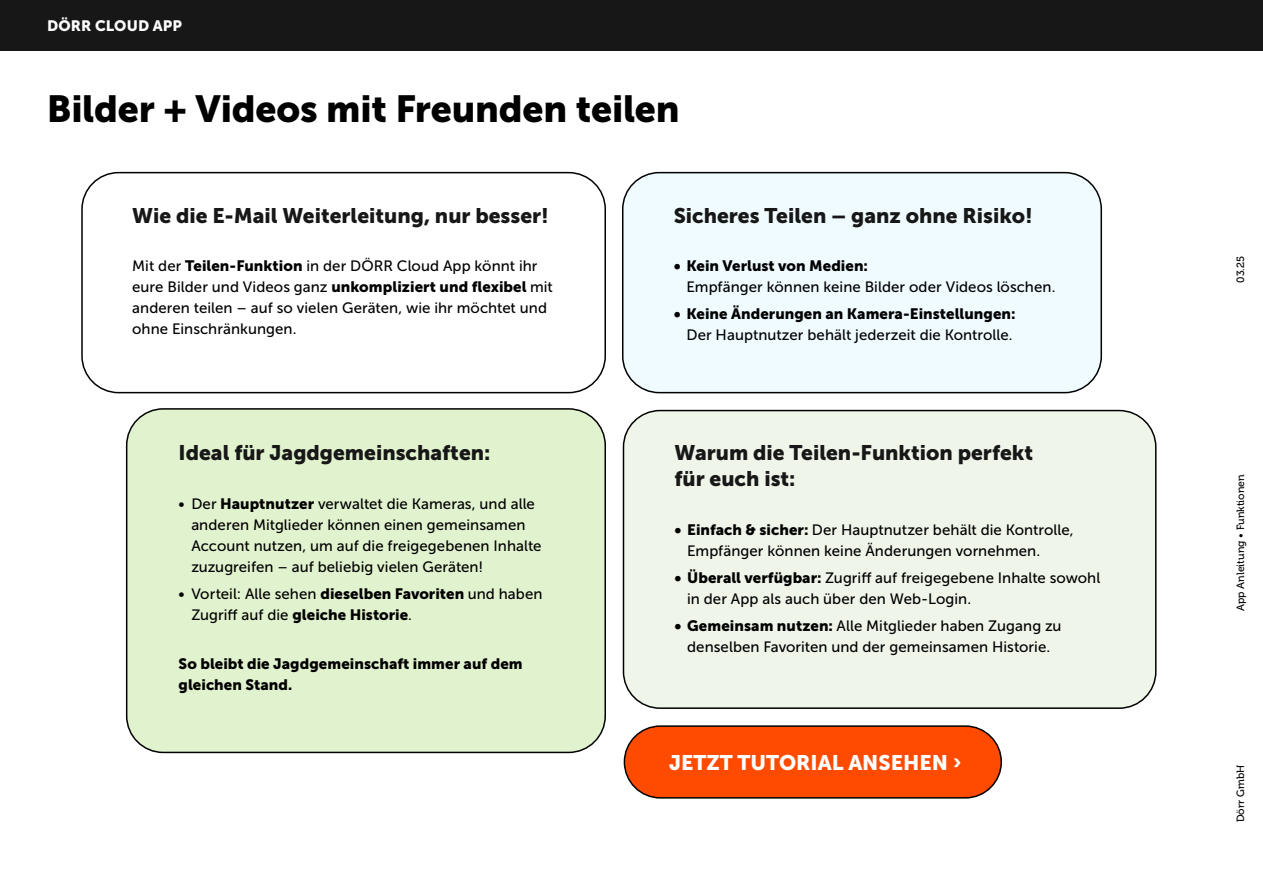
<style>
.page{position:relative;width:1263px;height:893px;background:#fff}
.page>*{position:absolute;margin:0;border:0;box-sizing:border-box;transform-origin:0 0}
.t1{font:37.5px "Museo Sans 900";letter-spacing:-.005em;color:#000}
.t2{font:21px/25.5px "Museo Sans 900";color:#171717}
.t3{font:21px "Museo Sans 900";color:#fff}
.t4{font:15px/21px "Museo Sans 500";letter-spacing:.005em;color:#000}
.t5{font:15px/21px "Museo Sans 900";letter-spacing:.005em;color:#000}
.t6{font:15px "Museo Sans 900";letter-spacing:.01em;color:#fff}
.t7{font:10.5px "Museo 500";color:#000}
.s1{font-family:"Museo Sans 900"}
.s2{font-family:"Museo Sans 500"}
</style>
<div class="page">
<div style="left:0;top:0;width:1263px;height:50px;background:#171717"></div>
<div style="left:623px;top:411px;width:533px;height:297px;background:#eff5e9;border-radius:37px"></div>
<div style="left:623px;top:410px;width:533px;height:299px;border:2px solid #000;border-radius:37px"></div>
<div style="left:623px;top:173px;width:478px;height:220px;background:#f0fbff;border-radius:37px"></div>
<div style="left:622px;top:172px;width:480px;height:221px;border:2px solid #000;border-radius:37px"></div>
<div style="left:81px;top:172px;width:525px;height:221px;border:2px solid #000;border-radius:37px"></div>
<div style="left:624px;top:726px;width:377px;height:72px;background:#ff4b00;border-radius:36px"></div>
<div style="left:624px;top:725px;width:378px;height:74px;border:2px solid #000;border-radius:36px"></div>
<div style="left:127px;top:409px;width:478px;height:343px;background:#e1f2ce;border-radius:37px"></div>
<div style="left:126px;top:408px;width:480px;height:345px;border:2px solid #000;border-radius:37px"></div>
<p class="t6" style="left:47px;top:17px;width:136px">DÖRR CLOUD APP</p>
<h1 class="t1" style="left:47px;top:88px;width:634px">Bilder + Videos mit Freunden teilen</h1>
<h2 class="t2" style="left:132px;top:202px;width:418px">Wie die E-Mail Weiterleitung, nur besser!</h2>
<h2 class="t2" style="left:674px;top:202px;width:361px">Sicheres Teilen – ganz ohne Risiko!</h2>
<p class="t4" style="left:132px;top:256px;width:422px">Mit der <span class="s1">Teilen-Funktion</span> in der DÖRR Cloud App könnt ihr eure Bilder und Videos ganz <span class="s1">unkompliziert und flexibel</span> mit anderen teilen – auf so vielen Geräten, wie ihr möchtet und ohne Einschränkungen.</p>
<h2 class="t2" style="left:179px;top:440px;width:313px">Ideal für Jagdgemeinschaften:</h2>
<p class="t4" style="left:191px;top:494px;width:352px;text-indent:-13px">• Der <span class="s1">Hauptnutzer</span> verwaltet die Kameras, und alle anderen Mitglieder können einen gemeinsamen Account nutzen, um auf die freigegebenen Inhalte zuzugreifen – auf beliebig vielen Geräten!</p>
<p class="t4" style="left:179px;top:584px;width:365px">• Vorteil: Alle sehen <span class="s1">dieselben Favoriten</span> und haben</p>
<p class="t5" style="left:191px;top:604px;width:222px"><span class="s2">Zugriff auf die</span> gleiche Historie<span class="s2">.</span></p>
<p class="t5" style="left:179px;top:653px;width:346px">So bleibt die Jagdgemeinschaft immer auf dem gleichen Stand.</p>
<p class="t5" style="left:674px;top:256px;width:196px">• Kein Verlust von Medien:</p>
<p class="t4" style="left:686px;top:277px;width:371px">Empfänger können keine Bilder oder Videos löschen.</p>
<p class="t5" style="left:674px;top:304px;width:343px">• Keine Änderungen an Kamera-Einstellungen:</p>
<p class="t4" style="left:686px;top:325px;width:328px">Der Hauptnutzer behält jederzeit die Kontrolle.</p>
<h2 class="t2" style="left:674px;top:440px;width:360px">Warum die Teilen-Funktion perfekt für euch ist:</h2>
<p class="t4" style="left:687px;top:519px;width:388px;text-indent:-13px"><span class="s1">• Einfach &amp; sicher:</span> Der Hauptnutzer behält die Kontrolle,<br>Empfänger können keine Änderungen vornehmen.</p>
<p class="t4" style="left:687px;top:567px;width:415px;text-indent:-13px"><span class="s1">• Überall verfügbar:</span> Zugriff auf freigegebene Inhalte sowohl in der App als auch über den Web-Login.</p>
<p class="t4" style="left:674px;top:615px;width:389px;text-align:center"><span class="s1">• Gemeinsam nutzen:</span> Alle Mitglieder haben Zugang zu denselben Favoriten und der gemeinsamen Historie.</p>
<h2 class="t3" style="left:669px;top:751px;width:294px">JETZT TUTORIAL ANSEHEN ›</h2>
<p class="t7" style="left:1235px;top:283px;width:28px;rotate:-90deg">03.25</p>
<p class="t7" style="left:1235px;top:611px;width:138px;rotate:-90deg">App Anleitung • Funktionen</p>
<p class="t7" style="left:1235px;top:822px;width:59px;rotate:-90deg">Dörr GmbH</p>
</div>
